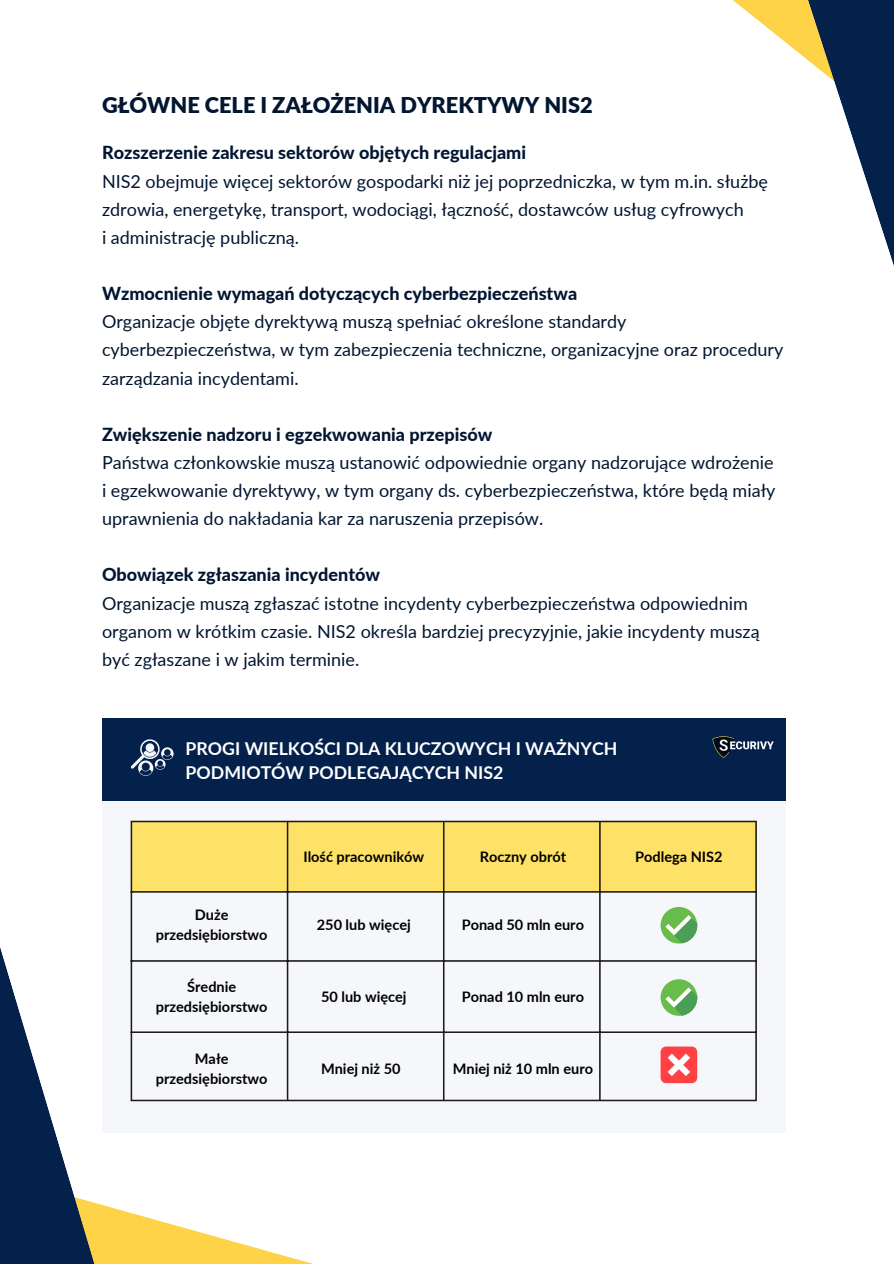
<style>
.page{position:relative;width:894px;height:1264px;background:#fff}
.page>*{position:absolute;margin:0;border:0;box-sizing:border-box;transform-origin:0 0}
.t1{font:900 21.75px "Lato";color:#021631}
.t2{font:18px/28.2px "Lato";color:#021631}
.t3{font:700 17.7px/24.8px "Lato";color:#fff}
.t4{font:700 14.55px/19.6px "Lato";color:#000;text-align:center}
.s1{font-weight:800}
</style>
<div class="page">
<svg style="left:733px;top:0;width:71px;height:57px"></svg>
<svg style="left:804px;top:0;width:89px;height:263px"></svg>
<div style="left:102px;top:788px;width:683px;height:345px;background:#f5f7fb"></div>
<div style="left:102px;top:718px;width:683px;height:83px;background:#04214b"></div>
<div style="left:132px;top:822px;width:623px;height:69px;background:#fee267"></div>
<hr style="left:131px;top:822px;width:1px;height:277px;background:#1c1b1a">
<hr style="left:287px;top:822px;width:1px;height:277px;background:#1c1b1a">
<hr style="left:443px;top:822px;width:1px;height:277px;background:#1c1b1a">
<hr style="left:599px;top:822px;width:1px;height:277px;background:#1c1b1a">
<hr style="left:755px;top:822px;width:1px;height:277px;background:#1c1b1a">
<hr style="left:131px;top:820px;width:625px;height:2px;background:#1c1b1a">
<hr style="left:131px;top:891px;width:625px;height:1px;background:#1c1b1a">
<hr style="left:131px;top:960px;width:625px;height:1px;background:#1c1b1a">
<hr style="left:131px;top:1031px;width:625px;height:1px;background:#1c1b1a">
<hr style="left:131px;top:1099px;width:625px;height:2px;background:#1c1b1a">
<svg style="left:131px;top:739px;width:42px;height:36px"></svg>
<svg style="left:660px;top:906px;width:37px;height:37px"></svg>
<svg style="left:665px;top:915px;width:32px;height:28px"></svg>
<div style="left:660px;top:979px;width:37px;height:36px;background:#68bc49;border-radius:50%"></div>
<svg style="left:665px;top:987px;width:32px;height:28px"></svg>
<div style="left:660px;top:1046px;width:37px;height:37px;background:#ff4144;border-radius:6px"></div>
<svg style="left:667px;top:1053px;width:23px;height:23px"></svg>
<img style="left:712px;top:736px;width:62px;height:22px">
<svg style="left:0;top:920px;width:399px;height:343px"></svg>
<h1 class="t1" style="left:102px;top:92px;width:492px">GŁÓWNE CELE I ZAŁOŻENIA DYREKTYWY NIS2</h1>
<h3 class="t2" style="left:102px;top:138px;width:667px"><span class="s1">Rozszerzenie zakresu sektorów objętych regulacjami<br></span>NIS2 obejmuje więcej sektorów gospodarki niż jej poprzedniczka, w tym m.in. służbę zdrowia, energetykę, transport, wodociągi, łączność, dostawców usług cyfrowych<br>i administrację publiczną.</h3>
<h3 class="t2" style="left:102px;top:279px;width:682px"><span class="s1">Wzmocnienie wymagań dotyczących cyberbezpieczeństwa<br></span>Organizacje objęte dyrektywą muszą spełniać określone standardy cyberbezpieczeństwa, w tym zabezpieczenia techniczne, organizacyjne oraz procedury zarządzania incydentami.</h3>
<h3 class="t2" style="left:102px;top:420px;width:675px"><span class="s1">Zwiększenie nadzoru i egzekwowania przepisów<br></span>Państwa członkowskie muszą ustanowić odpowiednie organy nadzorujące wdrożenie i egzekwowanie dyrektywy, w tym organy ds. cyberbezpieczeństwa, które będą miały uprawnienia do nakładania kar za naruszenia przepisów.</h3>
<h3 class="t2" style="left:102px;top:560px;width:659px"><span class="s1">Obowiązek zgłaszania incydentów<br></span>Organizacje muszą zgłaszać istotne incydenty cyberbezpieczeństwa odpowiednim organom w krótkim czasie. NIS2 określa bardziej precyzyjnie, jakie incydenty muszą być zgłaszane i w jakim terminie.</h3>
<p class="t3" style="left:185px;top:735px;width:433px">PROGI WIELKOŚCI DLA KLUCZOWYCH I WAŻNYCH<br>PODMIOTÓW PODLEGAJĄCYCH NIS2</p>
<p class="t4" style="left:156px;top:904px;width:113px">Duże przedsiębiorstwo</p>
<p class="t4" style="left:156px;top:976px;width:113px">Średnie przedsiębiorstwo</p>
<p class="t4" style="left:156px;top:1048px;width:113px">Małe przedsiębiorstwo</p>
<h2 class="t4" style="left:303px;top:846px;width:122px">Ilość pracowników</h2>
<p class="t4" style="left:479px;top:846px;width:88px">Roczny obrót</p>
<p class="t4" style="left:635px;top:846px;width:89px">Podlega NIS2</p>
<p class="t4" style="left:317px;top:914px;width:95px">250 lub więcej</p>
<p class="t4" style="left:461px;top:914px;width:124px">Ponad 50 mln euro</p>
<p class="t4" style="left:321px;top:986px;width:87px">50 lub więcej</p>
<p class="t4" style="left:461px;top:986px;width:124px">Ponad 10 mln euro</p>
<p class="t4" style="left:321px;top:1058px;width:81px">Mniej niż 50</p>
<p class="t4" style="left:452px;top:1058px;width:142px">Mniej niż 10 mln euro</p>
</div>
